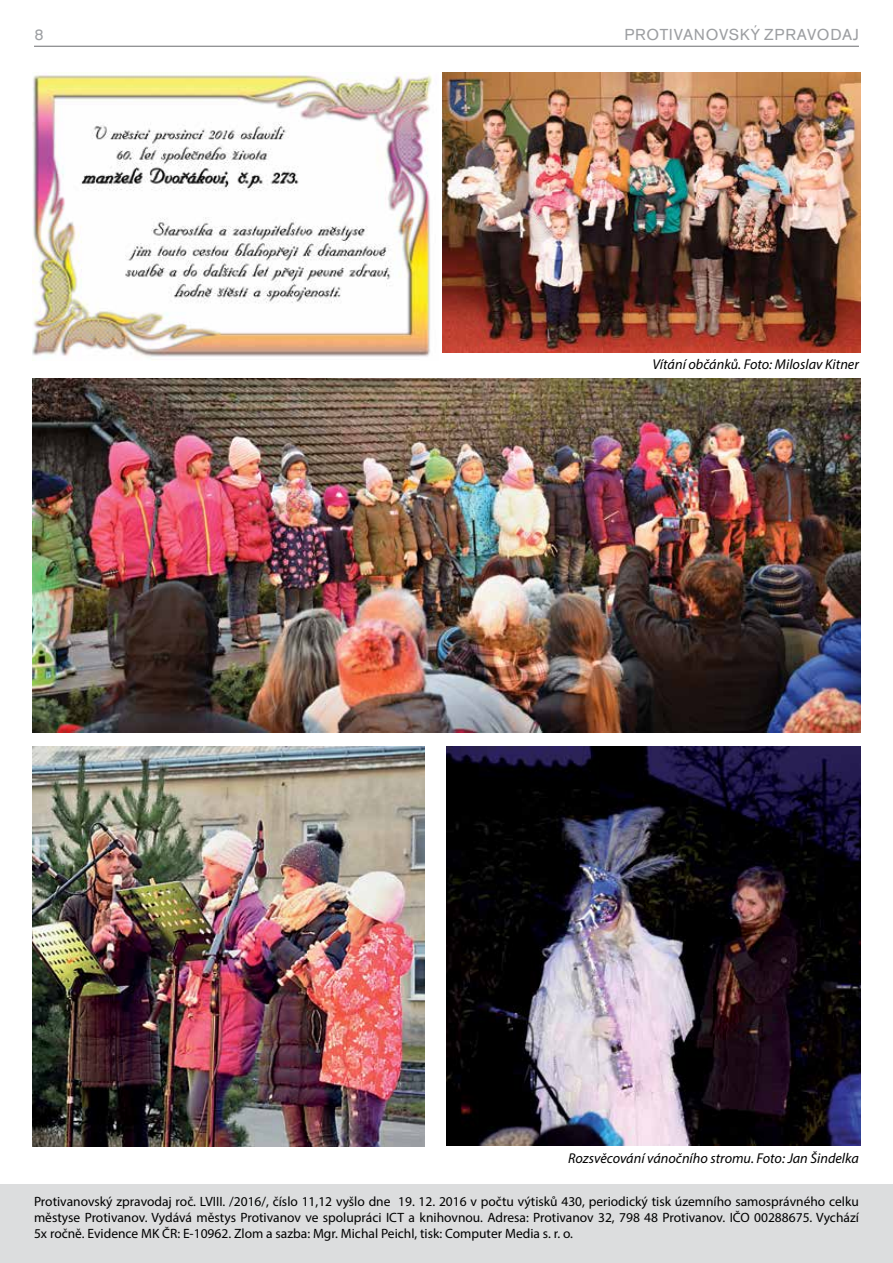
<style>
.page{position:relative;width:893px;height:1263px;background:#fff}
.page>*{position:absolute;margin:0;border:0;box-sizing:border-box;transform-origin:0 0}
.t1{font:16.5px "Accius TEE";letter-spacing:.045em;color:#9d9fa2}
.t2{font:italic 14.25px "Myriad Pro";color:#000}
.t3{font:13.5px/16.2px "Myriad Pro";color:#000;text-align:justify}
</style>
<div class="page">
<hr style="left:34px;top:46px;width:825px;height:1px;background:#6d6e71">
<div style="left:0;top:1184px;width:893px;height:79px;background:#dcddde"></div>
<img style="left:32px;top:378px;width:828px;height:355px">
<img style="left:442px;top:72px;width:418px;height:280px">
<img style="left:32px;top:72px;width:400px;height:285px">
<img style="left:32px;top:746px;width:393px;height:400px">
<img style="left:446px;top:746px;width:414px;height:399px">
<p class="t1" style="left:34px;top:25px;width:11px">8</p>
<p class="t1" style="left:624px;top:25px;width:236px">PROTIVANOVSKÝ ZPRAVODAJ</p>
<p class="t2" style="left:652px;top:355px;width:208px">Vítání občánků. Foto: Miloslav Kitner</p>
<p class="t2" style="left:568px;top:1149px;width:292px">Rozsvěcování vánočního stromu. Foto: Jan Šindelka</p>
<p class="t3" style="left:34px;top:1193px;width:826px">Protivanovský zpravodaj roč. LVIII. /2016/, číslo 11,12 vyšlo dne 19. 12. 2016 v počtu výtisků 430, periodický tisk územního samosprávného celku městyse Protivanov. Vydává městys Protivanov ve spolupráci ICT a knihovnou. Adresa: Protivanov 32, 798 48 Protivanov. IČO 00288675. Vychází 5x ročně. Evidence MK ČR: E-10962. Zlom a sazba: Mgr. Michal Peichl, tisk: Computer Media s. r. o.</p>
</div>
